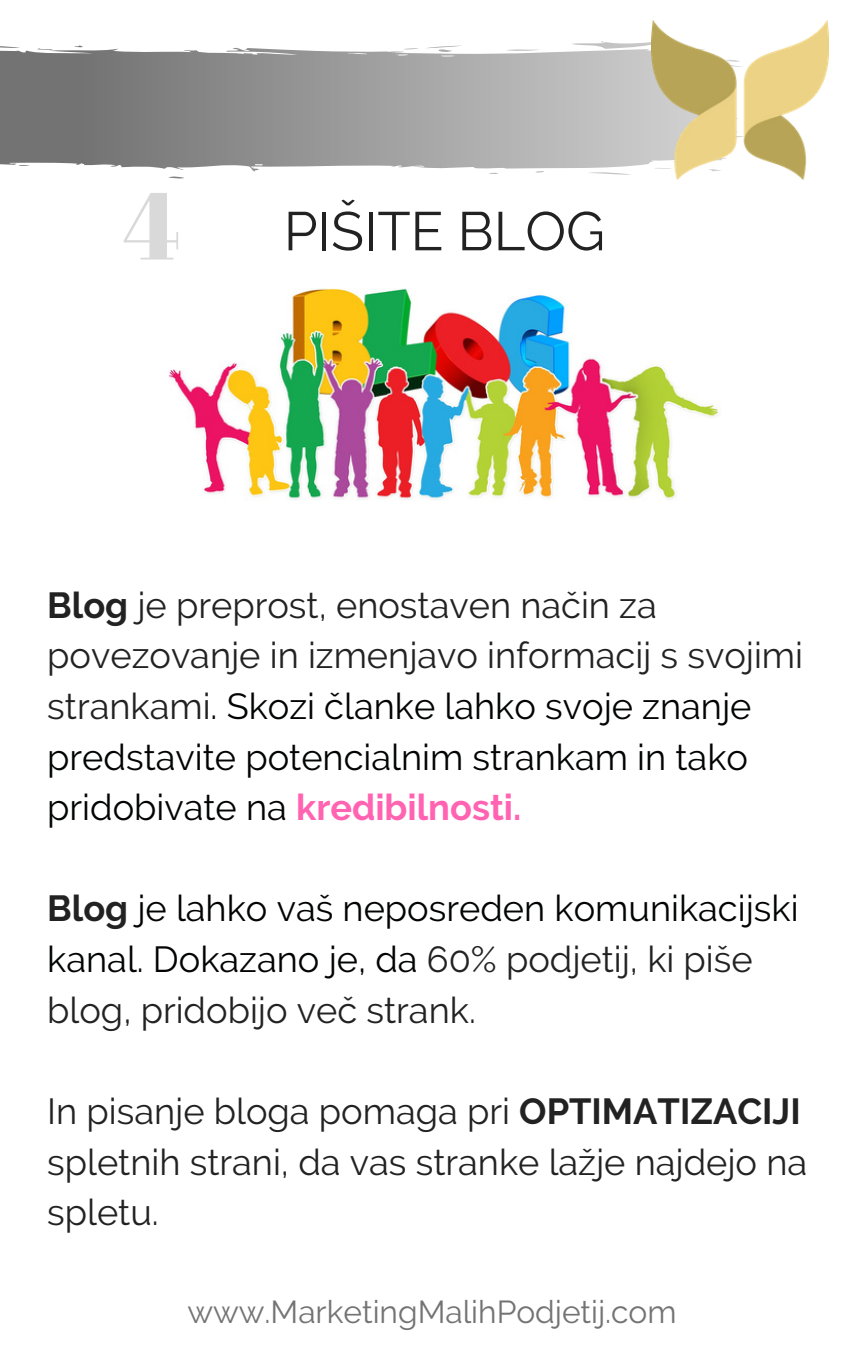
<style>
.page{position:relative;width:864px;height:1350px;background:#fff}
.page>*{position:absolute;margin:0;border:0;box-sizing:border-box;transform-origin:0 0}
.t1{font:95.17px "Abril Fatface";color:#d9d9d9}
.t2{font:54.45px "Raleway";color:#222}
.t3{font:36.23px "Raleway";color:#222}
.t4{font:36.23px "Raleway";color:#020303}
.t5{font:700 36.23px "Raleway";color:#ff63b1}
.t6{font:31.72px "Raleway";color:#737373}
.s1{font-weight:700}
.s2{color:#222}
.s3{font-weight:400;color:#020303}
.s4{font-weight:700;color:#222}
</style>
<div class="page">
<svg style="left:0;top:29px;width:652px;height:150px"></svg>
<img style="left:168px;top:288px;width:552px;height:212px">
<img style="left:652px;top:21px;width:177px;height:158px">
<p class="t1" style="left:123px;top:159px;width:59px">4</p>
<p class="t2" style="left:284px;top:199px;width:323px">PIŠITE BLOG</p>
<p class="t3" style="left:47px;top:584px;width:611px"><span class="s1">Blog</span> je preprost, enostaven način za</p>
<p class="t3" style="left:47px;top:634px;width:757px">povezovanje in izmenjavo informacij s svojimi</p>
<p class="t4" style="left:47px;top:685px;width:706px"><span class="s2">strankami</span>. Skozi članke lahko svoje znanje</p>
<p class="t4" style="left:47px;top:735px;width:702px">predstavite potencialnim strankam in tako</p>
<p class="t5" style="left:47px;top:786px;width:476px"><span class="s3">pridobivate na</span> kredibilnosti.</p>
<p class="t4" style="left:47px;top:887px;width:753px"><span class="s4">Blog</span> je lahko vaš neposreden komunikacijski</p>
<p class="t4" style="left:47px;top:938px;width:707px">kanal. Dokazano je, da <span class="s2">60% podjetij, ki piše</span></p>
<p class="t3" style="left:47px;top:989px;width:430px">blog, pridobijo več strank.</p>
<p class="t3" style="left:47px;top:1090px;width:755px">In pisanje bloga pomaga pri <span class="s1">OPTIMATIZACIJI</span></p>
<p class="t3" style="left:47px;top:1140px;width:761px">spletnih strani, da vas stranke lažje najdejo na</p>
<p class="t3" style="left:47px;top:1191px;width:113px">spletu.</p>
<p class="t6" style="left:187px;top:1293px;width:491px">www.MarketingMalihPodjetij.com</p>
</div>
